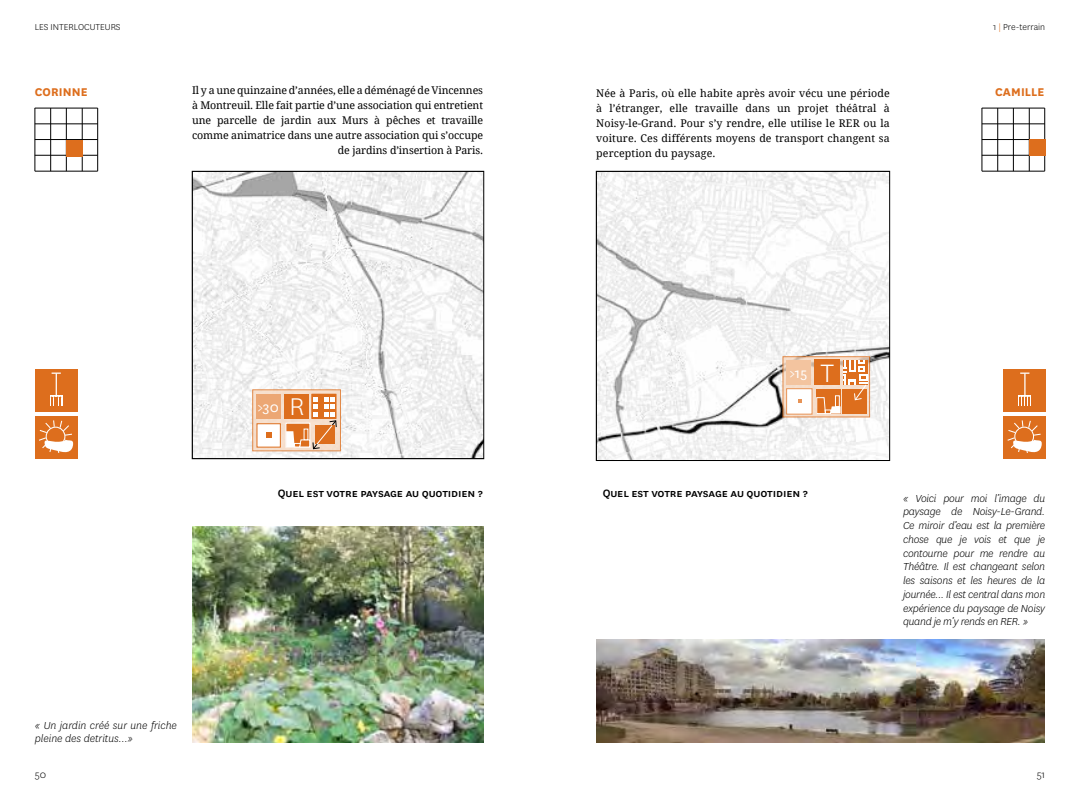
<style>
.page{position:relative;width:1080px;height:810px;background:#fff}
.page>*{position:absolute;margin:0;border:0;box-sizing:border-box;transform-origin:0 0}
.t1{font:15.62px "National";color:#fff}
.t2{font:15.5px "National";color:#fff}
.t3{font:700 13.12px "National";letter-spacing:.01em;color:#dd6e1d}
.t4{font:500 12.5px "National";letter-spacing:-.01em;color:#000}
.t5{font:italic 300 11.88px/13.8px "National";letter-spacing:-.02em;color:#000;text-align:justify}
.t6{font:italic 300 11.88px/13.8px "National";color:#000}
.t7{font:300 11.25px "National";color:#000}
.t8{font:10.62px/15px "Droid Serif";letter-spacing:-.01em;color:#000;text-align:right}
.t9{font:300 10px "National";color:#000}
.s1{color:#dd6e1d}
.s2{font-weight:300;font-size:28.38px}
.s3{font-weight:300;font-size:29.38px}
</style>
<div class="page">
<img style="left:596px;top:639px;width:448px;height:103px">
<img style="left:192px;top:526px;width:292px;height:216px">
<hr style="left:98px;top:118px;width:1px;height:39px;background:#808285">
<hr style="left:82px;top:108px;width:1px;height:63px;background:#000">
<hr style="left:97px;top:108px;width:1px;height:63px;background:#000">
<hr style="left:66px;top:108px;width:1px;height:63px;background:#000">
<hr style="left:50px;top:108px;width:1px;height:63px;background:#000">
<hr style="left:35px;top:108px;width:1px;height:63px;background:#000">
<hr style="left:35px;top:124px;width:63px;height:1px;background:#000">
<hr style="left:35px;top:108px;width:63px;height:1px;background:#000">
<hr style="left:35px;top:139px;width:63px;height:1px;background:#000">
<hr style="left:35px;top:155px;width:63px;height:1px;background:#000">
<hr style="left:35px;top:171px;width:63px;height:1px;background:#000">
<hr style="left:1044px;top:117px;width:1px;height:40px;background:#000">
<hr style="left:1029px;top:108px;width:1px;height:63px;background:#000">
<hr style="left:1045px;top:108px;width:1px;height:63px;background:#000">
<hr style="left:1013px;top:108px;width:1px;height:63px;background:#000">
<hr style="left:998px;top:108px;width:1px;height:63px;background:#000">
<hr style="left:982px;top:108px;width:1px;height:63px;background:#000">
<hr style="left:982px;top:124px;width:63px;height:1px;background:#000">
<hr style="left:982px;top:108px;width:63px;height:1px;background:#000">
<hr style="left:982px;top:139px;width:63px;height:1px;background:#000">
<hr style="left:982px;top:155px;width:63px;height:1px;background:#000">
<hr style="left:982px;top:171px;width:63px;height:1px;background:#000">
<div style="left:66px;top:140px;width:16px;height:16px;background:#dd6e1d"></div>
<div style="left:1030px;top:140px;width:16px;height:16px;background:#dd6e1d"></div>
<svg style="left:598px;top:173px;width:290px;height:286px"></svg>
<div style="left:596px;top:171px;width:294px;height:290px;border:1px solid #000"></div>
<svg style="left:194px;top:173px;width:288px;height:284px"></svg>
<div style="left:192px;top:171px;width:292px;height:288px;border:1px solid #000"></div>
<div style="left:35px;top:416px;width:42px;height:43px;background:#dd6e1d"></div>
<svg style="left:39px;top:420px;width:34px;height:33px"></svg>
<div style="left:1003px;top:416px;width:43px;height:43px;background:#dd6e1d"></div>
<svg style="left:1007px;top:420px;width:35px;height:33px"></svg>
<div style="left:35px;top:369px;width:42px;height:42px;background:#dd6e1d"></div>
<div style="left:50px;top:395px;width:12px;height:10px;background:#fff"></div>
<svg style="left:51px;top:373px;width:10px;height:33px"></svg>
<div style="left:1003px;top:369px;width:43px;height:42px;background:#dd6e1d"></div>
<hr style="left:1024px;top:373px;width:2px;height:22px;background:#fff">
<svg style="left:1018px;top:395px;width:13px;height:10px"></svg>
<svg style="left:1019px;top:397px;width:11px;height:9px"></svg>
<svg style="left:783px;top:356px;width:87px;height:61px"></svg>
<div style="left:786px;top:360px;width:25px;height:25px;background:#f3c49f"></div>
<div style="left:815px;top:360px;width:25px;height:25px;background:#dd6e1d"></div>
<div style="left:786px;top:388px;width:26px;height:27px;background:#fff;border:1px solid #e79356"></div>
<svg style="left:798px;top:399px;width:4px;height:4px"></svg>
<svg style="left:816px;top:360px;width:51px;height:55px"></svg>
<svg style="left:252px;top:389px;width:89px;height:62px"></svg>
<div style="left:285px;top:394px;width:24px;height:24px;background:#dd6e1d"></div>
<div style="left:257px;top:394px;width:24px;height:24px;background:#eca774"></div>
<div style="left:312px;top:394px;width:24px;height:24px;background:#dd6e1d"></div>
<svg style="left:286px;top:397px;width:51px;height:53px"></svg>
<div style="left:257px;top:423px;width:24px;height:24px;background:#fff;border:1px solid #dd6e1d"></div>
<svg style="left:266px;top:432px;width:5px;height:6px"></svg>
<p class="t9" style="left:35px;top:21px;width:87px">LES INTERLOCUTEURS</p>
<p class="t9" style="left:993px;top:21px;width:53px">1 <span class="s1">|</span> Pre-terrain</p>
<p class="t8" style="left:192px;top:83px;width:292px">Il y a une quinzaine d’années, elle a déménagé de Vincennes à Montreuil. Elle fait partie d’une association qui entretient une parcelle de jardin aux Murs à pêches et travaille comme animatrice dans une autre association qui s’occupe de jardins d’insertion à Paris.</p>
<p class="t3" style="left:35px;top:83px;width:54px">CORINNE</p>
<p class="t3" style="left:995px;top:83px;width:51px">CAMILLE</p>
<p class="t8" style="left:596px;top:85px;width:295px;text-align:justify">Née à Paris, où elle habite après avoir vécu une période à l’étranger, elle travaille dans un projet théâtral à Noisy-le-Grand. Pour s’y rendre, elle utilise le RER ou la voiture. Ces différents moyens de transport changent sa perception du paysage.</p>
<p class="t6" style="left:35px;top:718px;width:144px">« Un jardin créé sur une friche pleine des detritus...»</p>
<h1 class="t1" style="left:258px;top:397px;width:48px">&gt;30 <span class="s2">R</span></h1>
<h2 class="t2" style="left:789px;top:363px;width:45px">&gt;15 <span class="s3">t</span></h2>
<p class="t4" style="left:278px;top:485px;width:207px">Quel est votre paysage au quotidien ?</p>
<p class="t4" style="left:603px;top:485px;width:207px">Quel est votre paysage au quotidien ?</p>
<p class="t5" style="left:903px;top:491px;width:144px">« Voici pour moi l’image du paysage de Noisy-Le-Grand.<br>Ce miroir d’eau est la première chose que je vois et que je contourne pour me rendre au Théâtre. Il est changeant selon les saisons et les heures de la journée... Il est central dans mon expérience du paysage de Noisy quand je m’y rends en RER. »</p>
<p class="t7" style="left:35px;top:768px;width:13px">50</p>
<p class="t7" style="left:1037px;top:768px;width:10px">51</p>
</div>
